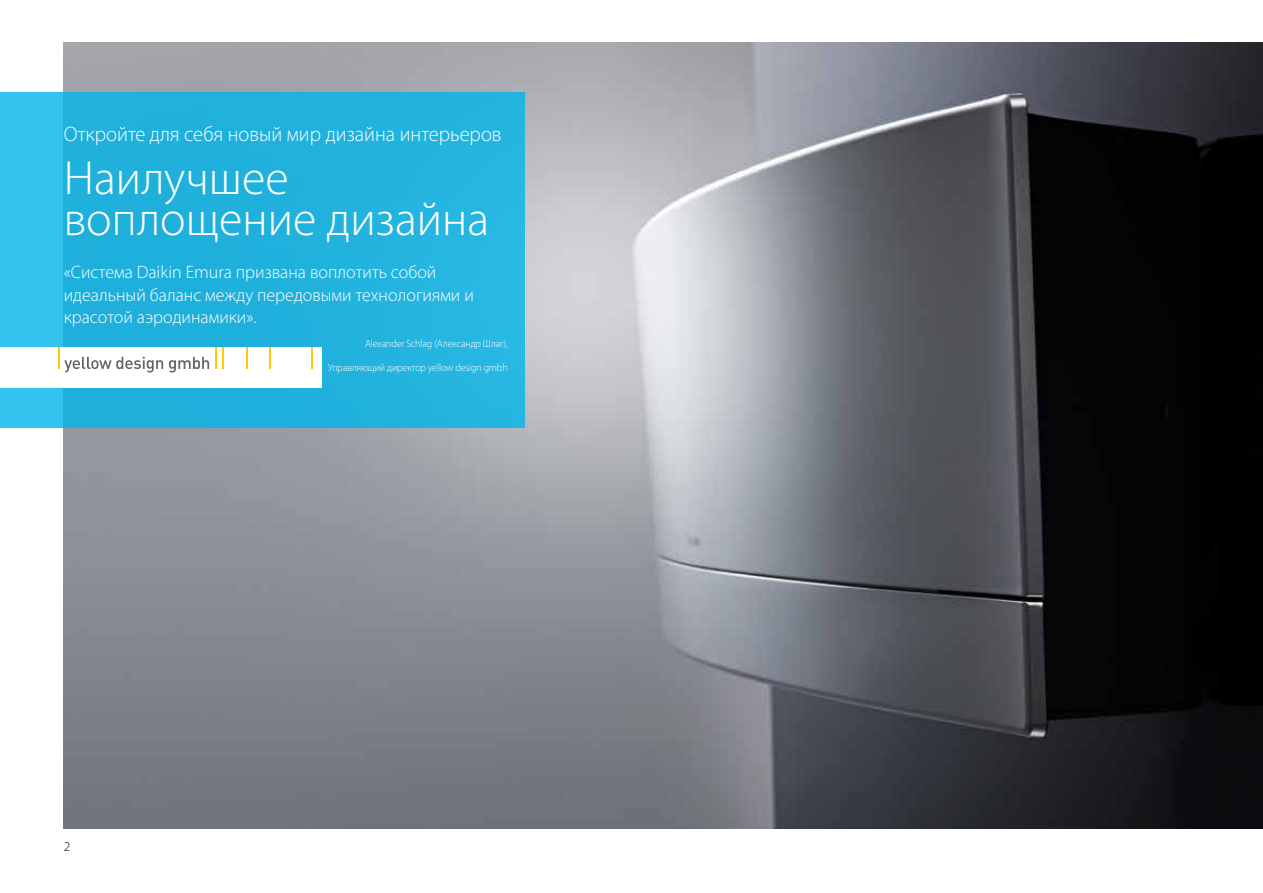
<style>
.page{position:relative;width:1263px;height:893px;background:#fff}
.page>*{position:absolute;margin:0;border:0;box-sizing:border-box;transform-origin:0 0}
.t1{font:300 48px/40.5px "Myriad Pro";color:#fff}
.t2{font:300 21px "Myriad Pro";color:#fff}
.t3{font:300 18px/22.5px "Myriad Pro";color:#fff}
.t4{font:300 13.5px "Myriad Pro";color:#000}
.t5{font:300 10.5px "Myriad Pro";letter-spacing:-.01em;color:#fff;scale:.95 1}
</style>
<div class="page">
<img style="left:64px;top:43px;width:1199px;height:785px">
<div style="left:0;top:92px;width:525px;height:335px;background:linear-gradient(to right,#26b6e2,#21b1dd)"></div>
<div style="left:0;top:347px;width:321px;height:40px;background:#fff"></div>
<svg style="left:216px;top:347px;width:7px;height:22px"></svg>
<svg style="left:246px;top:347px;width:1px;height:22px"></svg>
<svg style="left:269px;top:347px;width:1px;height:22px"></svg>
<svg style="left:312px;top:347px;width:1px;height:22px"></svg>
<svg style="left:59px;top:347px;width:104px;height:26px"></svg>
<svg style="left:169px;top:357px;width:40px;height:16px"></svg>
<p class="t2" style="left:64px;top:122px;width:439px">Откройте для себя новый мир дизайна интерьеров</p>
<h1 class="t1" style="left:64px;top:159px;width:427px">Наилучшее воплощение дизайна</h1>
<p class="t3" style="left:64px;top:261px;width:412px">«Система Daikin Emura призвана воплотить собой идеальный баланс между передовыми технологиями и красотой аэродинамики».</p>
<p class="t5" style="left:365px;top:338px;width:152px">Alexander Schlag (Александр Шлаг),</p>
<p class="t5" style="left:328px;top:362px;width:191px">Управляющий директор yellow design gmbh</p>
<p class="t4" style="left:64px;top:839px;width:8px">2</p>
</div>
